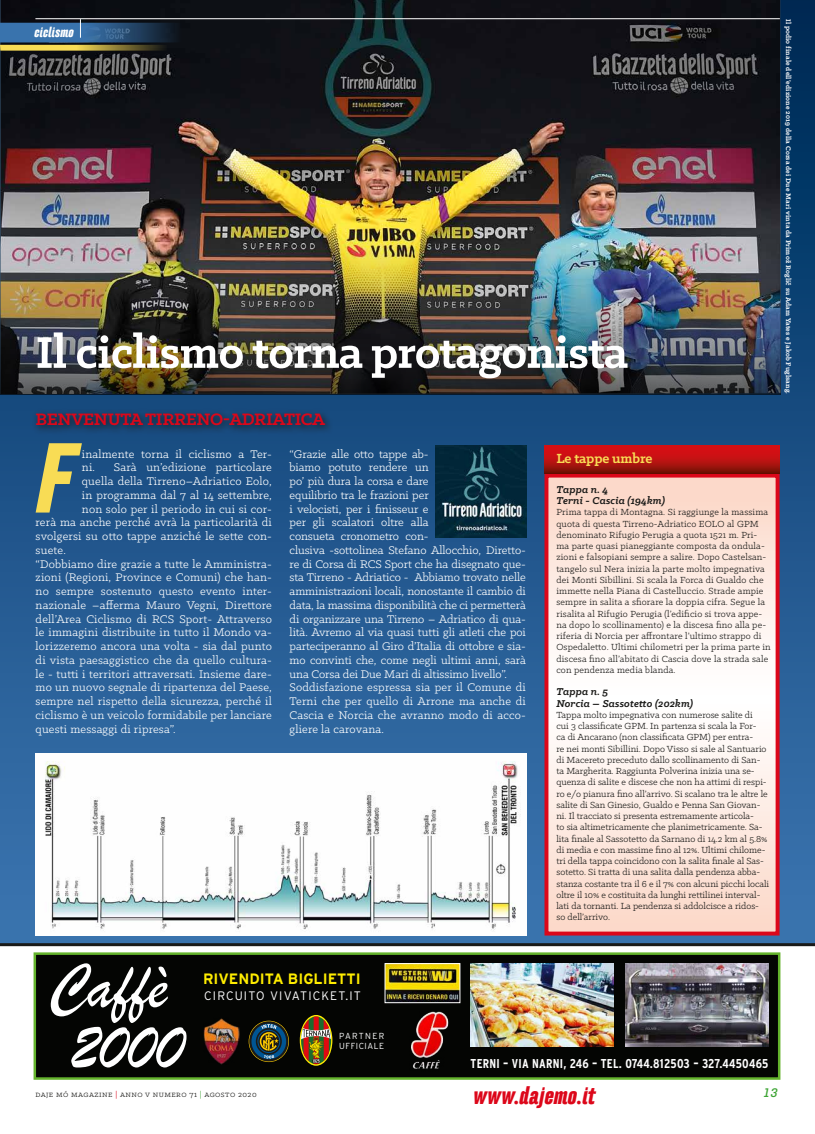
<style>
.page{position:relative;width:815px;height:1134px;background:#fff}
.page>*{position:absolute;margin:0;border:0;box-sizing:border-box;transform-origin:0 0}
.t1{font:italic 700 96px "Hydra";color:#f8dc55}
.t2{font:66.12px/61.1px "Brush Script";color:#fff;text-align:center}
.t3{font:700 50.12px "Klinic Slab";letter-spacing:-.02em;color:#fff}
.t4{font:italic 700 23.75px "Hydra";color:#dc071a}
.t5{font:700 18.75px "Klinic Slab";letter-spacing:-.02em;color:#dc071a}
.t6{font:700 15px "Interstate";color:#ffed00}
.t7{font:700 15px "Klinic Slab";letter-spacing:-.01em;color:#f8dc55}
.t8{font:italic 700 13.75px "Hydra";color:#fff}
.t9{font:700 condensed 12.75px "Interstate";letter-spacing:.02em;color:#fff}
.t10{font:12.5px "Klinic Slab";letter-spacing:.015em;color:#fff}
.t11{font:12.5px/13.8px "Klinic Slab";letter-spacing:-.005em;color:#fff}
.t12{font:italic 700 12.5px "Hydra Text";color:#3da434}
.t13{font:300 12.25px "Interstate";letter-spacing:.095em;color:#fff}
.t14{font:italic 700 11.25px/11.2px "Klinic Slab";letter-spacing:.015em;color:#1a1a18}
.t15{font:10px/11.2px "Klinic Slab";color:#1a1a18}
.t16{font:8.75px "Klinic Slab";letter-spacing:.05em;color:#1a1a18}
.t17{font:300 8.75px/9.9px "Interstate";letter-spacing:.06em;color:#fff}
.t18{font:700 7.5px "Klinic Slab";letter-spacing:.02em;color:#fff}
.s1{color:#dc071a}
.s2{color:#3da434}
</style>
<div class="page">
<div style="left:0;top:0;width:815px;height:943px;background:linear-gradient(to bottom,#002752,#4079b5)"></div>
<svg style="left:0;top:0;width:1px;height:1078px"></svg>
<hr style="left:0;top:943px;width:815px;height:3px;background:#1a1a18">
<img style="left:1px;top:0;width:779px;height:212px">
<img style="left:1px;top:212px;width:779px;height:182px">
<hr style="left:35px;top:18px;width:745px;height:1px;background:#fff">
<svg style="left:0;top:18px;width:383px;height:33px;background:#2b3a42"></svg>
<div style="left:32px;top:408px;width:303px;height:27px;background:#1a1a18;opacity:.9"></div>
<div style="left:36px;top:954px;width:743px;height:124px;background:#040503"></div>
<img style="left:625px;top:963px;width:144px;height:83px">
<img style="left:471px;top:963px;width:143px;height:83px">
<img style="left:387px;top:965px;width:71px;height:36px">
<div style="left:385px;top:963px;width:75px;height:40px;border:1px solid #fff"></div>
<img style="left:204px;top:1018px;width:35px;height:46px">
<svg style="left:299px;top:1015px;width:34px;height:51px"></svg>
<svg style="left:300px;top:1015px;width:32px;height:51px"></svg>
<svg style="left:301px;top:1016px;width:30px;height:48px"></svg>
<svg style="left:249px;top:1021px;width:40px;height:41px"></svg>
<svg style="left:249px;top:1021px;width:39px;height:40px"></svg>
<svg style="left:251px;top:1023px;width:35px;height:36px"></svg>
<svg style="left:256px;top:1028px;width:26px;height:27px"></svg>
<svg style="left:257px;top:1030px;width:23px;height:23px"></svg>
<svg style="left:258px;top:1031px;width:21px;height:21px"></svg>
<svg style="left:260px;top:1024px;width:19px;height:34px"></svg>
<img style="left:411px;top:1011px;width:38px;height:58px">
<div style="left:34px;top:952px;width:746px;height:128px;border:2px solid #64b32c"></div>
<svg style="left:549px;top:479px;width:226px;height:451px"></svg>
<div style="left:544px;top:474px;width:236px;height:461px;border:4px solid #dc071a"></div>
<svg style="left:544px;top:446px;width:235px;height:28px;background:#b1110f"></svg>
<img style="left:436px;top:446px;width:90px;height:92px">
<img style="left:35px;top:753px;width:491px;height:182px">
<h3 class="t8" style="left:34px;top:23px;width:41px">ciclismo</h3>
<h3 class="t3" style="left:36px;top:319px;width:594px">Il ciclismo torna protagonista</h3>
<h3 class="t5" style="left:36px;top:407px;width:291px">BENVENUTA TIRRENO-ADRIATICA</h3>
<h1 class="t1" style="left:36px;top:419px;width:40px">F</h1>
<p class="t10" style="left:82px;top:446px;width:191px">inalmente torna il ciclismo a Ter-</p>
<p class="t10" style="left:82px;top:459px;width:191px">ni. Sarà un’edizione particolare</p>
<p class="t10" style="left:82px;top:473px;width:191px">quella della Tirreno–Adriatico Eolo,</p>
<p class="t10" style="left:82px;top:487px;width:191px">in programma dal 7 al 14 settembre,</p>
<p class="t10" style="left:82px;top:501px;width:191px">non solo per il periodo in cui si cor-</p>
<p class="t10" style="left:36px;top:514px;width:238px">rerà ma anche perché avrà la particolarità di</p>
<p class="t10" style="left:36px;top:528px;width:238px">svolgersi su otto tappe anziché le sette con-</p>
<p class="t10" style="left:36px;top:542px;width:32px">suete.</p>
<p class="t10" style="left:36px;top:556px;width:238px">“Dobbiamo dire grazie a tutte le Amministra-</p>
<p class="t10" style="left:36px;top:569px;width:238px">zioni (Regioni, Province e Comuni) che han-</p>
<p class="t10" style="left:36px;top:583px;width:238px">no sempre sostenuto questo evento inter-</p>
<p class="t10" style="left:36px;top:597px;width:238px">nazionale –afferma Mauro Vegni, Direttore</p>
<p class="t10" style="left:36px;top:611px;width:238px">dell’Area Ciclismo di RCS Sport- Attraverso</p>
<p class="t10" style="left:36px;top:624px;width:238px">le immagini distribuite in tutto il Mondo va-</p>
<p class="t10" style="left:36px;top:638px;width:238px">lorizzeremo ancora una volta - sia dal punto</p>
<p class="t10" style="left:36px;top:652px;width:238px">di vista paesaggistico che da quello cultura-</p>
<p class="t10" style="left:36px;top:666px;width:238px">le - tutti i territori attraversati. Insieme dare-</p>
<p class="t10" style="left:36px;top:679px;width:238px">mo un nuovo segnale di ripartenza del Paese,</p>
<p class="t10" style="left:36px;top:693px;width:238px">sempre nel rispetto della sicurezza, perché il</p>
<p class="t10" style="left:36px;top:707px;width:238px">ciclismo è un veicolo formidabile per lanciare</p>
<p class="t10" style="left:36px;top:721px;width:142px">questi messaggi di ripresa”.</p>
<p class="t11" style="left:290px;top:446px;width:238px">“Grazie alle otto tappe ab-<br>biamo potuto rendere un<br>po’ più dura la corsa e dare<br>equilibrio tra le frazioni per<br>i velocisti, per i finisseur e<br>per gli scalatori oltre alla<br>consueta cronometro con-<br>clusiva -sottolinea Stefano Allocchio, Diretto&shy;re di Corsa di RCS Sport che ha disegnato que&shy;sta Tirreno - Adriatico - Abbiamo trovato nelle amministrazioni locali, nonostante il cambio di data, la massima disponibilità che ci permetterà di organizzare una Tirreno – Adriatico di qua&shy;lità. Avremo al via quasi tutti gli atleti che poi parteciperanno al Giro d’Italia di ottobre e sia&shy;mo convinti che, come negli ultimi anni, sarà una Corsa dei Due Mari di altissimo livello”.<br>Soddisfazione espressa sia per il Comune di Terni che per quello di Arrone ma anche di Cascia e Norcia che avranno modo di acco&shy;gliere la carovana.</p>
<h3 class="t7" style="left:556px;top:448px;width:97px">Le tappe umbre</h3>
<p class="t14" style="left:556px;top:483px;width:110px">Tappa n. 4<br>Terni - Cascia (194km)</p>
<p class="t15" style="left:556px;top:506px;width:216px">Prima tappa di Montagna. Si raggiunge la massima quota di questa Tirreno-Adriatico EOLO al GPM denominato Rifugio Perugia a quota 1521 m. Pri&shy;ma parte quasi pianeggiante composta da ondula&shy;zioni e falsopiani sempre a salire. Dopo Castelsan&shy;tangelo sul Nera inizia la parte molto impegnativa dei Monti Sibillini. Si scala la Forca di Gualdo che immette nella Piana di Castelluccio. Strade ampie sempre in salita a sfiorare la doppia cifra. Segue la risalita al Rifugio Perugia (l’edificio si trova appe&shy;na dopo lo scollinamento) e la discesa fino alla pe&shy;riferia di Norcia per affrontare l’ultimo strappo di Ospedaletto. Ultimi chilometri per la prima parte in discesa fino all’abitato di Cascia dove la strada sale con pendenza media blanda.</p>
<p class="t14" style="left:556px;top:686px;width:138px">Tappa n. 5<br>Norcia – Sassotetto (202km)</p>
<p class="t15" style="left:556px;top:709px;width:214px">Tappa molto impegnativa con numerose salite di<br>cui 3 classificate GPM. In partenza si scala la For-<br>ca di Ancarano (non classificata GPM) per entra-<br>re nei monti Sibillini. Dopo Visso si sale al Santuario di Macereto preceduto dallo scollinamento di San&shy;ta Margherita. Raggiunta Polverina inizia una se&shy;quenza di salite e discese che non ha attimi di respi&shy;ro e/o pianura fino all’arrivo. Si scalano tra le altre le salite di San Ginesio, Gualdo e Penna San Giovan&shy;ni. Il tracciato si presenta estremamente articola-<br>to sia altimetricamente che planimetricamente. Sa&shy;lita finale al Sassotetto da Sarnano di 14.2 km al 5.8% di media e con massime fino al 12%. Ultimi chilome&shy;tri della tappa coincidono con la salita finale al Sas&shy;sotetto. Si tratta di una salita dalla pendenza abba&shy;stanza costante tra il 6 e il 7% con alcuni picchi locali oltre il 10% e costituita da lunghi rettilinei interval&shy;lati da tornanti. La pendenza si addolcisce a ridos&shy;so dell’arrivo.</p>
<p class="t18" style="left:793px;top:19px;width:377px;rotate:90deg">Il podio finale dell’edizione 2019 della Corsa dei Due Mari vinta da Primož Roglič su Adam Yates e Jakob Fuglsang.</p>
<h2 class="t2" style="left:48px;top:955px;width:137px">Caffè<br>2000</h2>
<h3 class="t6" style="left:203px;top:970px;width:159px">RIVENDITA BIGLIETTI</h3>
<p class="t13" style="left:204px;top:989px;width:158px">CIRCUITO VIVATICKET.IT</p>
<p class="t17" style="left:339px;top:1031px;width:47px">PARTNER<br>UFFICIALE</p>
<p class="t9" style="left:471px;top:1057px;width:299px">TERNI – VIA NARNI, 246 – TEL. 0744.812503 – 327.4450465</p>
<p class="t16" style="left:35px;top:1089px;width:223px">daje mó magazine <span class="s1">|</span> anno v numero 71 <span class="s2">|</span> agosto 2020</p>
<h3 class="t4" style="left:473px;top:1080px;width:124px">www.dajemo.it</h3>
<p class="t12" style="left:764px;top:1084px;width:16px">13</p>
</div>
